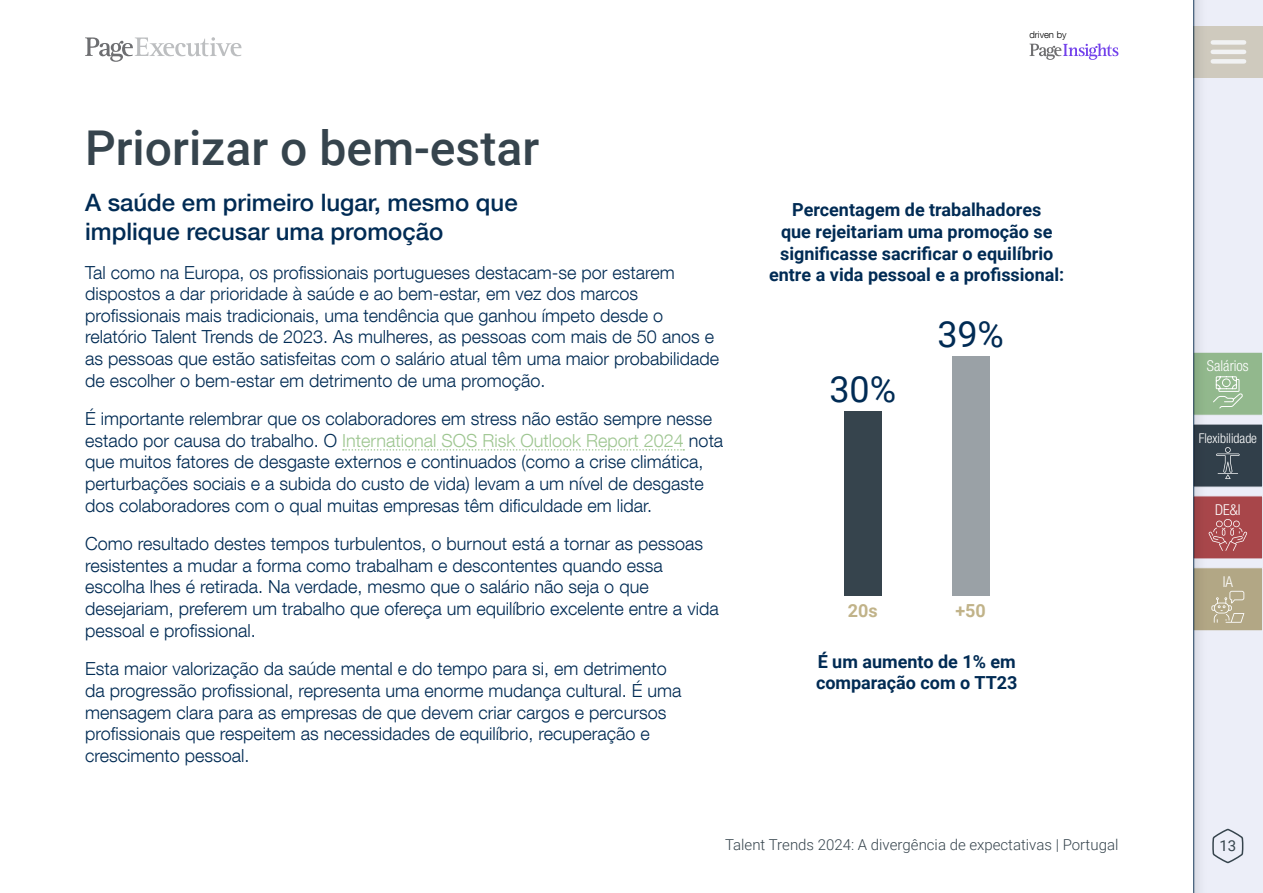
<style>
.page{position:relative;width:1263px;height:893px;background:#fff}
.page>*{position:absolute;margin:0;border:0;box-sizing:border-box;transform-origin:0 0}
.t1{font:500 48px "Roboto";color:#36444d}
.t2{font:36px "Roboto";color:#002b54}
.t3{font:500 24px/28.8px "Helvetica Neue LT Com";color:#002b54}
.t4{font:300 18px/21.6px "Helvetica Neue LT Com";color:#002b54}
.t5{font:700 18px/21.6px "Roboto";color:#002b54;text-align:center}
.t6{font:700 18px "Roboto";color:#c1b389}
.t7{font:300 15px "Roboto";color:#36444d}
.t8{font:300 condensed 15px "Helvetica Neue LT Com";color:#fff}
.t9{font:15px "Roboto";color:#36444d}
.t10{font:300 condensed 13.5px "Helvetica Neue LT Com";color:#fff}
.t11{font:300 9.45px "Helvetica Neue LT Com";color:#000}
.s1{color:#9ec691}
</style>
<div class="page">
<div style="left:1179px;top:0;width:84px;height:893px;background:#000;opacity:.2"></div>
<div style="left:1193px;top:352px;width:70px;height:64px;background:#92b88d;border:1px solid #fff"></div>
<svg style="left:1213px;top:376px;width:30px;height:33px"></svg>
<div style="left:1193px;top:424px;width:70px;height:63px;background:#36444d"></div>
<svg style="left:1216px;top:447px;width:23px;height:32px"></svg>
<div style="left:1193px;top:495px;width:70px;height:64px;background:#a8464a;border:1px solid #fff"></div>
<svg style="left:1208px;top:519px;width:39px;height:32px"></svg>
<div style="left:1193px;top:567px;width:70px;height:64px;background:#b2a785;border:1px solid #fff"></div>
<svg style="left:1211px;top:591px;width:33px;height:32px"></svg>
<svg style="left:1213px;top:829px;width:30px;height:34px"></svg>
<div style="left:1194px;top:26px;width:69px;height:51px;background:linear-gradient(to right,#cbc7bc,#d2cdc1)"></div>
<div style="left:1213px;top:40px;width:31px;height:5px;background:#f1f2f3"></div>
<hr style="left:1213px;top:50px;width:31px;height:4px;background:#f1f2f3">
<div style="left:1213px;top:59px;width:31px;height:5px;background:#f1f2f3"></div>
<svg style="left:343px;top:449px;width:341px;height:2px"></svg>
<div style="left:844px;top:411px;width:38px;height:184px;background:#36444d"></div>
<div style="left:952px;top:356px;width:37px;height:239px;background:#9aa1a6"></div>
<svg style="left:1029px;top:43px;width:89px;height:17px"></svg>
<svg style="left:85px;top:37px;width:156px;height:25px"></svg>
<h1 class="t1" style="left:85px;top:115px;width:456px">Priorizar o bem-estar</h1>
<h3 class="t3" style="left:85px;top:188px;width:434px">A saúde em primeiro lugar, mesmo que implique recusar uma promoção</h3>
<p class="t4" style="left:85px;top:261px;width:636px">Tal como na Europa, os profissionais portugueses destacam-se por estarem dispostos a dar prioridade à saúde e ao bem-estar, em vez dos marcos profissionais mais tradicionais, uma tendência que ganhou ímpeto desde o relatório Talent Trends de 2023. As mulheres, as pessoas com mais de 50 anos e as pessoas que estão satisfeitas com o salário atual têm uma maior probabilidade de escolher o bem-estar em detrimento de uma promoção.</p>
<p class="t4" style="left:85px;top:408px;width:640px">É importante relembrar que os colaboradores em stress não estão sempre nesse estado por causa do trabalho. O <span class="s1">International SOS Risk Outlook Report 2024</span> nota que muitos fatores de desgaste externos e continuados (como a crise climática, perturbações sociais e a subida do custo de vida) levam a um nível de desgaste dos colaboradores com o qual muitas empresas têm dificuldade em lidar.</p>
<p class="t4" style="left:85px;top:533px;width:635px">Como resultado destes tempos turbulentos, o burnout está a tornar as pessoas resistentes a mudar a forma como trabalham e descontentes quando essa escolha lhes é retirada. Na verdade, mesmo que o salário não seja o que desejariam, preferem um trabalho que ofereça um equilíbrio excelente entre a vida pessoal e profissional.</p>
<p class="t4" style="left:85px;top:658px;width:598px">Esta maior valorização da saúde mental e do tempo para si, em detrimento da progressão profissional, representa uma enorme mudança cultural. É uma mensagem clara para as empresas de que devem criar cargos e percursos profissionais que respeitem as necessidades de equilíbrio, recuperação e crescimento pessoal.</p>
<p class="t11" style="left:1029px;top:29px;width:39px">driven by</p>
<p class="t5" style="left:769px;top:198px;width:297px">Percentagem de trabalhadores<br>que rejeitariam uma promoção se significasse sacrificar o equilíbrio entre a vida pessoal e a profissional:</p>
<h2 class="t2" style="left:829px;top:364px;width:68px">30%</h2>
<h2 class="t2" style="left:938px;top:309px;width:68px">39%</h2>
<p class="t6" style="left:848px;top:598px;width:31px">20s</p>
<p class="t6" style="left:955px;top:598px;width:32px">+50</p>
<p class="t5" style="left:816px;top:650px;width:203px;text-align:left">É um aumento de 1% em comparação com o TT23</p>
<p class="t7" style="left:725px;top:834px;width:395px">Talent Trends 2024: A divergência de expectativas | Portugal</p>
<p class="t8" style="left:1207px;top:357px;width:43px">Salários</p>
<p class="t10" style="left:1199px;top:430px;width:60px">Flexibilidade</p>
<p class="t8" style="left:1215px;top:501px;width:27px">DE&amp;I</p>
<p class="t8" style="left:1223px;top:573px;width:12px">IA</p>
<p class="t9" style="left:1219px;top:835px;width:18px">13</p>
</div>
